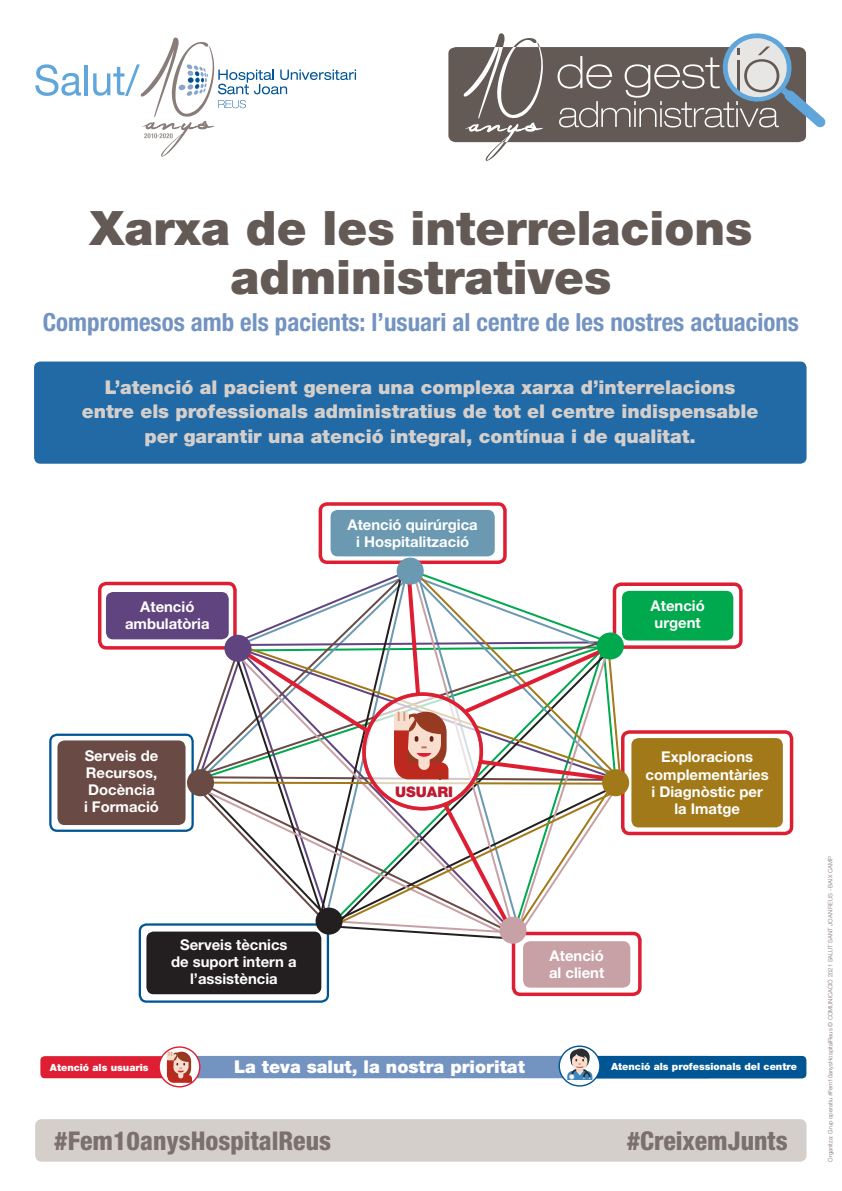
<style>
.page{position:relative;width:842px;height:1191px;background:#fff}
.page>*{position:absolute;margin:0;border:0;box-sizing:border-box;transform-origin:0 0}
.t1{font:900 47.5px/49px "Helvetica Neue";color:#645a55;text-align:center}
.t2{font:800 condensed 25.85px "Helvetica Neue";color:#7b706b}
.t3{font:700 condensed 25px "Helvetica Neue";color:#7393c1}
.t4{font:900 19px "Helvetica Neue";color:#d5cfcc}
.t5{font:900 17.65px "Helvetica Neue";color:#fff}
.t6{font:700 14.85px/17.1px "Helvetica Neue";color:#fff;text-align:center}
.t7{font:900 14.55px "Helvetica Neue";color:#bf1a30}
.t8{font:900 9.95px "Helvetica Neue";color:#fff}
.t9{font:300 6px "Helvetica Neue";color:#7b706b}
</style>
<div class="page">
<svg style="left:35px;top:64px;width:46px;height:32px"></svg>
<hr style="left:84px;top:65px;width:4px;height:30px;background:#61a6da">
<svg style="left:93px;top:37px;width:263px;height:120px"></svg>
<div style="left:35px;top:1119px;width:771px;height:42px;background:#d5cfcc;border-radius:7px"></div>
<svg style="left:448px;top:33px;width:378px;height:128px"></svg>
<div style="left:34px;top:361px;width:772px;height:103px;background:#216aa5;border-radius:6px"></div>
<div style="left:188px;top:1056px;width:524px;height:22px;background:#7393c1;border-radius:4px"></div>
<div style="left:40px;top:1056px;width:149px;height:22px;background:#de1f33;border-radius:4px"></div>
<div style="left:576px;top:1056px;width:230px;height:22px;background:#005595;border-radius:4px"></div>
<svg style="left:159px;top:1047px;width:41px;height:39px"></svg>
<div style="left:158px;top:1046px;width:42px;height:41px;border:1px solid #de1f33;border-radius:50%"></div>
<svg style="left:167px;top:1051px;width:25px;height:31px"></svg>
<svg style="left:559px;top:1046px;width:41px;height:40px"></svg>
<div style="left:558px;top:1045px;width:43px;height:41px;border:1px solid #005595;border-radius:50%"></div>
<svg style="left:567px;top:1048px;width:25px;height:32px"></svg>
<div style="left:319px;top:502px;width:188px;height:62px;border:4px solid #de1f33;border-radius:7px"></div>
<div style="left:331px;top:510px;width:164px;height:46px;background:#6b99b1;border-radius:7px"></div>
<div style="left:613px;top:582px;width:130px;height:67px;border:4px solid #de1f33;border-radius:7px"></div>
<div style="left:622px;top:591px;width:111px;height:49px;background:#00a94d;border-radius:7px"></div>
<div style="left:98px;top:582px;width:139px;height:67px;border:4px solid #de1f33;border-radius:7px"></div>
<div style="left:106px;top:592px;width:123px;height:47px;background:#60447f;border-radius:7px"></div>
<div style="left:49px;top:733px;width:145px;height:99px;border:2px solid #005595;border-radius:7px"></div>
<div style="left:57px;top:740px;width:129px;height:85px;background:#694a45;border-radius:7px"></div>
<div style="left:621px;top:730px;width:172px;height:105px;border:4px solid #de1f33;border-radius:7px"></div>
<div style="left:631px;top:738px;width:152px;height:89px;background:#a17919;border-radius:7px"></div>
<div style="left:139px;top:923px;width:190px;height:79px;border:2px solid #005595;border-radius:7px"></div>
<div style="left:146px;top:931px;width:175px;height:63px;background:#231f20;border-radius:7px"></div>
<div style="left:512px;top:931px;width:130px;height:65px;border:4px solid #de1f33;border-radius:7px"></div>
<div style="left:523px;top:941px;width:107px;height:46px;background:#c8a1a6;border-radius:7px"></div>
<div style="left:187px;top:769px;width:27px;height:27px;background:#694a45;border-radius:50%"></div>
<div style="left:499px;top:916px;width:27px;height:27px;background:#c8a1a6;border-radius:50%"></div>
<div style="left:602px;top:769px;width:27px;height:27px;background:#a17919;border-radius:50%"></div>
<svg style="left:597px;top:632px;width:27px;height:27px"></svg>
<div style="left:397px;top:557px;width:27px;height:27px;background:#6b99b1;border-radius:50%"></div>
<svg style="left:191px;top:567px;width:431px;height:373px"></svg>
<div style="left:362px;top:692px;width:121px;height:118px;border:4px solid #de1f33;border-radius:50%"></div>
<p class="t1" style="left:89px;top:203px;width:665px">Xarxa de les interrelacions administratives</p>
<p class="t3" style="left:43px;top:307px;width:758px">Compromesos amb els pacients: l’usuari al centre de les nostres actuacions</p>
<p class="t4" style="left:105px;top:376px;width:632px">L’atenció al pacient genera una complexa xarxa d’interrelacions</p>
<p class="t4" style="left:82px;top:400px;width:678px">entre els professionals administratius de tot el centre indispensable</p>
<p class="t4" style="left:145px;top:425px;width:553px">per garantir una atenció integral, contínua i de qualitat.</p>
<p class="t6" style="left:125px;top:598px;width:86px">Atenció ambulatòria</p>
<p class="t6" style="left:348px;top:515px;width:132px">Atenció quirúrgica</p>
<p class="t6" style="left:356px;top:532px;width:115px">i Hospitalització</p>
<p class="t6" style="left:651px;top:597px;width:56px;text-align:left">Atenció urgent</p>
<p class="t6" style="left:85px;top:746px;width:75px;text-align:justify">Serveis de Recursos, Docència</p>
<p class="t6" style="left:84px;top:798px;width:76px">i Formació</p>
<p class="t7" style="left:395px;top:783px;width:59px">USUARI</p>
<p class="t6" style="left:646px;top:748px;width:125px">Exploracions complementàries</p>
<p class="t6" style="left:651px;top:782px;width:113px">i Diagnòstic per</p>
<p class="t6" style="left:674px;top:799px;width:67px">la Imatge</p>
<p class="t6" style="left:171px;top:935px;width:127px">Serveis tècnics de suport intern a l’assistència</p>
<p class="t6" style="left:550px;top:946px;width:56px">Atenció</p>
<p class="t6" style="left:549px;top:963px;width:57px">al client</p>
<p class="t8" style="left:50px;top:1061px;width:100px">Atenció als usuaris</p>
<p class="t5" style="left:234px;top:1056px;width:292px">La teva salut, la nostra prioritat</p>
<p class="t8" style="left:611px;top:1061px;width:187px">Atenció als professionals del centre</p>
<p class="t2" style="left:54px;top:1125px;width:278px">#Fem10anysHospitalReus</p>
<p class="t2" style="left:627px;top:1125px;width:162px">#CreixemJunts</p>
<p class="t9" style="left:827px;top:1161px;width:307px;rotate:-90deg">Organitza: Grup operatiu #Fem10anysHospitalReus © COMUNICACIÓ 2021 SALUT SANT JOAN REUS - BAIX CAMP</p>
</div>
